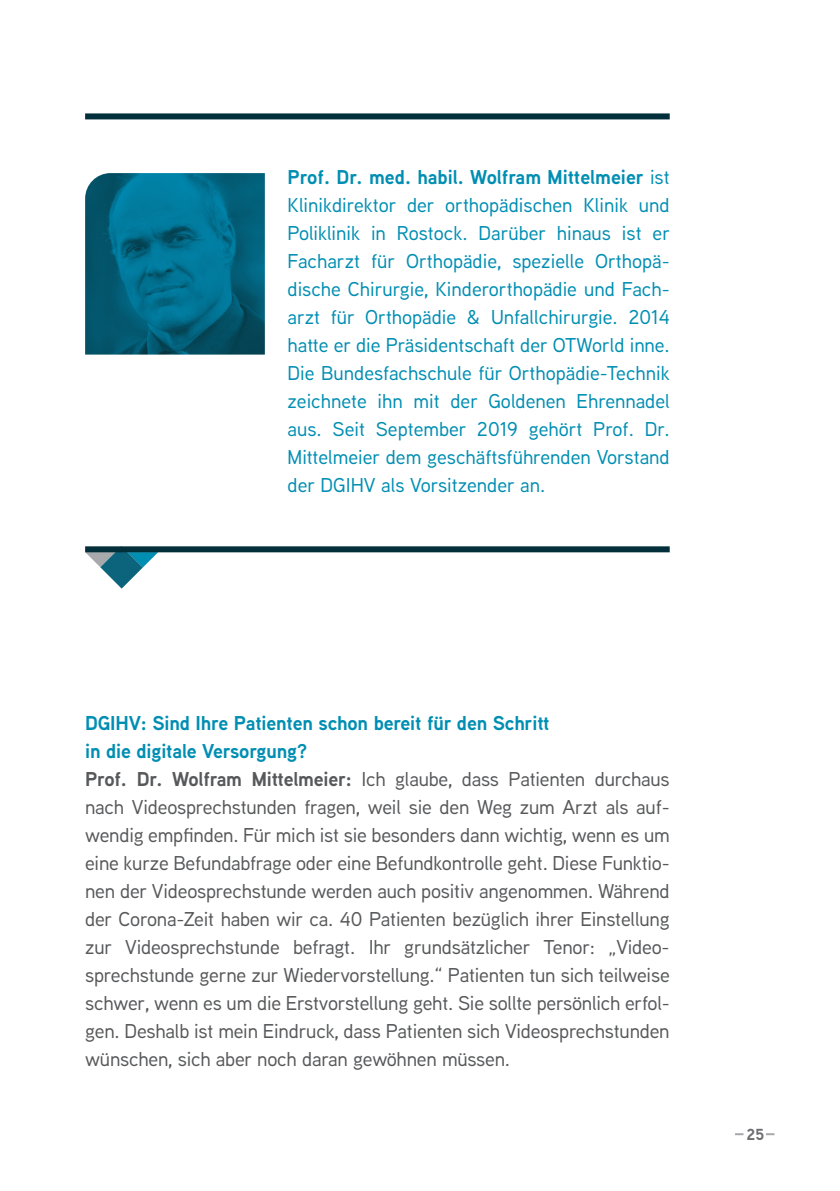
<style>
.page{position:relative;width:840px;height:1191px;background:#fff}
.page>*{position:absolute;margin:0;border:0;box-sizing:border-box;transform-origin:0 0}
.t1{font:500 20px/28px "Aaux Next";letter-spacing:-.01em;color:#57585a}
.t2{font:500 20px/28px "Aaux Next";color:#008eb2;text-align:justify}
.t3{font:700 16px "Aaux Next";color:#6c6d70}
.s1{font-weight:700}
.s2{font-weight:700;color:#008eb2}
</style>
<div class="page">
<svg style="left:85px;top:552px;width:73px;height:36px"></svg>
<div style="left:85px;top:546px;width:584px;height:6px;background:#032f3a"></div>
<div style="left:85px;top:113px;width:584px;height:6px;background:#032f3a"></div>
<img style="left:85px;top:173px;width:180px;height:181px">
<svg style="left:766px;top:1133px;width:8px;height:2px"></svg>
<svg style="left:735px;top:1133px;width:8px;height:2px"></svg>
<p class="t2" style="left:287px;top:162px;width:384px"><span class="s1">Prof. Dr. med. habil. Wolfram Mittelmeier</span> ist Klinikdirektor der orthopädischen Klinik und Poliklinik in Rostock. Darüber hinaus ist er Facharzt für Orthopädie, spezielle Orthopä&shy;dische Chirurgie, Kinderorthopädie und Fach&shy;arzt für Orthopädie &amp; Unfallchirurgie. 2014 hatte er die Präsidentschaft der OTWorld inne.<br>Die Bundesfachschule für Orthopädie-Technik zeichnete ihn mit der Goldenen Ehrennadel aus. Seit September 2019 gehört Prof. Dr.<br>Mittelmeier dem geschäftsführenden Vorstand der DGIHV als Vorsitzender an.</p>
<p class="t1" style="left:85px;top:708px;width:585px"><span class="s2">DGIHV: Sind Ihre Patienten schon bereit für den Schritt<br>in die digitale Versorgung?<br></span><span class="s1">Prof. Dr. Wolfram Mittelmeier:</span> Ich glaube, dass Patienten durchaus nach Videosprechstunden fragen, weil sie den Weg zum Arzt als auf&shy;wendig empfinden. Für mich ist sie besonders dann wichtig, wenn es um eine kurze Befundabfrage oder eine Befundkontrolle geht. Diese Funktio&shy;nen der Videosprechstunde werden auch positiv angenommen. Während der Corona-Zeit haben wir ca. 40 Patienten bezüglich ihrer Einstellung zur Videosprechstunde befragt. Ihr grundsätzlicher Tenor: „Video&shy;sprechstunde gerne zur Wiedervorstellung.“ Patienten tun sich teilweise schwer, wenn es um die Erstvorstellung geht. Sie sollte persönlich erfol&shy;gen. Deshalb ist mein Eindruck, dass Patienten sich Videosprechstunden wünschen, sich aber noch daran gewöhnen müssen.</p>
<p class="t3" style="left:746px;top:1122px;width:19px">25</p>
</div>
